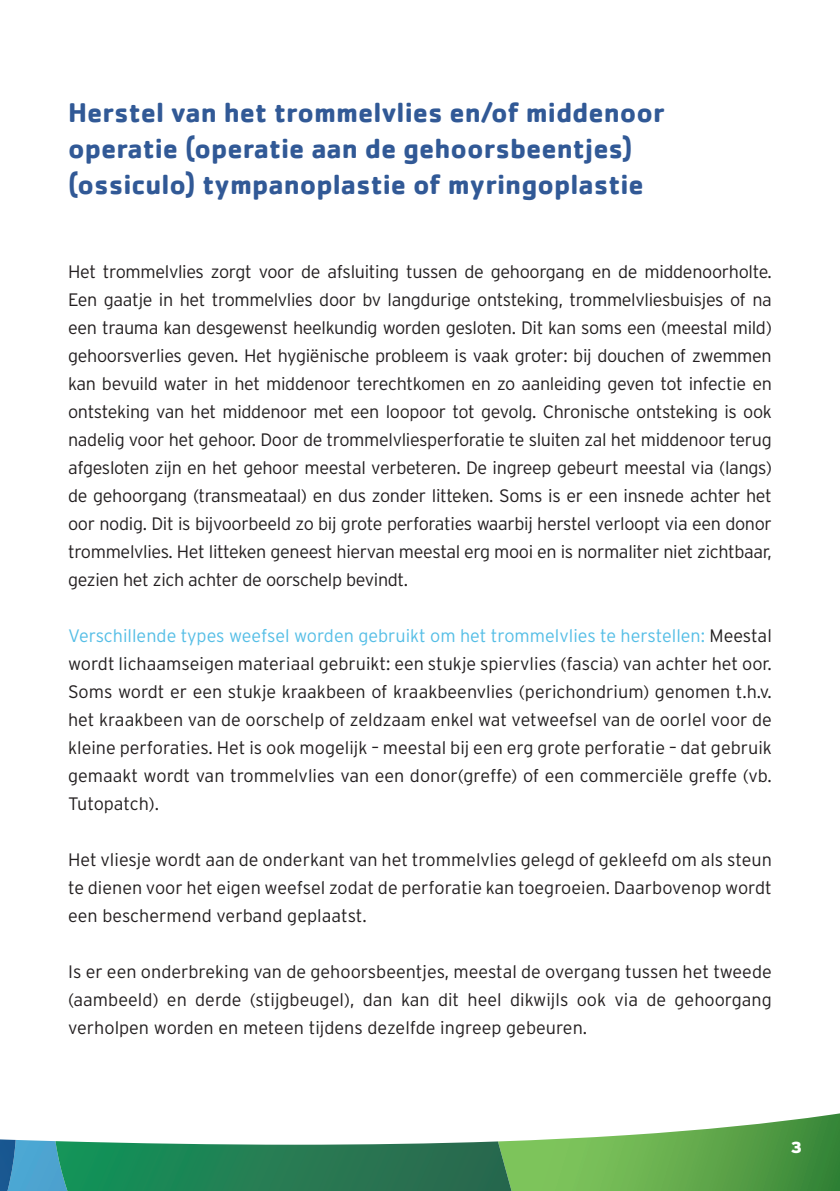
<style>
.page{position:relative;width:840px;height:1191px;background:#fff}
.page>*{position:absolute;margin:0;border:0;box-sizing:border-box;transform-origin:0 0}
.t1{font:700 28px/36px "Cachet";color:#315996}
.t2{font:300 18px/28px "Interstate";color:#231f20;text-align:justify}
.t3{font:900 16px "Interstate";color:#fff}
.s1{color:#55bee6}
</style>
<div class="page">
<div style="left:16px;top:1140px;width:39px;height:51px;background:#4da6d2"></div>
<img style="left:0;top:1139px;width:16px;height:52px">
<svg style="left:511px;top:1113px;width:328px;height:78px"></svg>
<img style="left:55px;top:1141px;width:456px;height:50px">
<h1 class="t1" style="left:68px;top:93px;width:597px">Herstel van het trommelvlies en/of middenoor operatie (operatie aan de gehoorsbeentjes) (ossiculo) tympanoplastie of myringoplastie</h1>
<p class="t2" style="left:68px;top:257px;width:705px">Het trommelvlies zorgt voor de afsluiting tussen de gehoorgang en de middenoorholte.<br>Een gaatje in het trommelvlies door bv langdurige ontsteking, trommelvliesbuisjes of na een trauma kan desgewenst heelkundig worden gesloten. Dit kan soms een (meestal mild) gehoorsverlies geven. Het hygiënische probleem is vaak groter: bij douchen of zwemmen kan bevuild water in het middenoor terechtkomen en zo aanleiding geven tot infectie en ontsteking van het middenoor met een loopoor tot gevolg. Chronische ontsteking is ook nadelig voor het gehoor. Door de trommelvliesperforatie te sluiten zal het middenoor terug afgesloten zijn en het gehoor meestal verbeteren. De ingreep gebeurt meestal via (langs) de gehoorgang (transmeataal) en dus zonder litteken. Soms is er een insnede achter het oor nodig. Dit is bijvoorbeeld zo bij grote perforaties waarbij herstel verloopt via een donor trommelvlies. Het litteken geneest hiervan meestal erg mooi en is normaliter niet zichtbaar, gezien het zich achter de oorschelp bevindt.</p>
<p class="t2" style="left:68px;top:621px;width:705px"><span class="s1">Verschillende types weefsel worden gebruikt om het trommelvlies te herstellen:</span> Meestal wordt lichaamseigen materiaal gebruikt: een stukje spiervlies (fascia) van achter het oor.<br>Soms wordt er een stukje kraakbeen of kraakbeenvlies (perichondrium) genomen t.h.v. het kraakbeen van de oorschelp of zeldzaam enkel wat vetweefsel van de oorlel voor de kleine perforaties. Het is ook mogelijk – meestal bij een erg grote perforatie – dat gebruik gemaakt wordt van trommelvlies van een donor(greffe) of een commerciële greffe (vb.<br>Tutopatch).</p>
<p class="t2" style="left:68px;top:845px;width:705px">Het vliesje wordt aan de onderkant van het trommelvlies gelegd of gekleefd om als steun te dienen voor het eigen weefsel zodat de perforatie kan toegroeien. Daarbovenop wordt een beschermend verband geplaatst.</p>
<p class="t2" style="left:68px;top:957px;width:704px">Is er een onderbreking van de gehoorsbeentjes, meestal de overgang tussen het tweede (aambeeld) en derde (stijgbeugel), dan kan dit heel dikwijls ook via de gehoorgang verholpen worden en meteen tijdens dezelfde ingreep gebeuren.</p>
<p class="t3" style="left:790px;top:1137px;width:12px">3</p>
</div>
